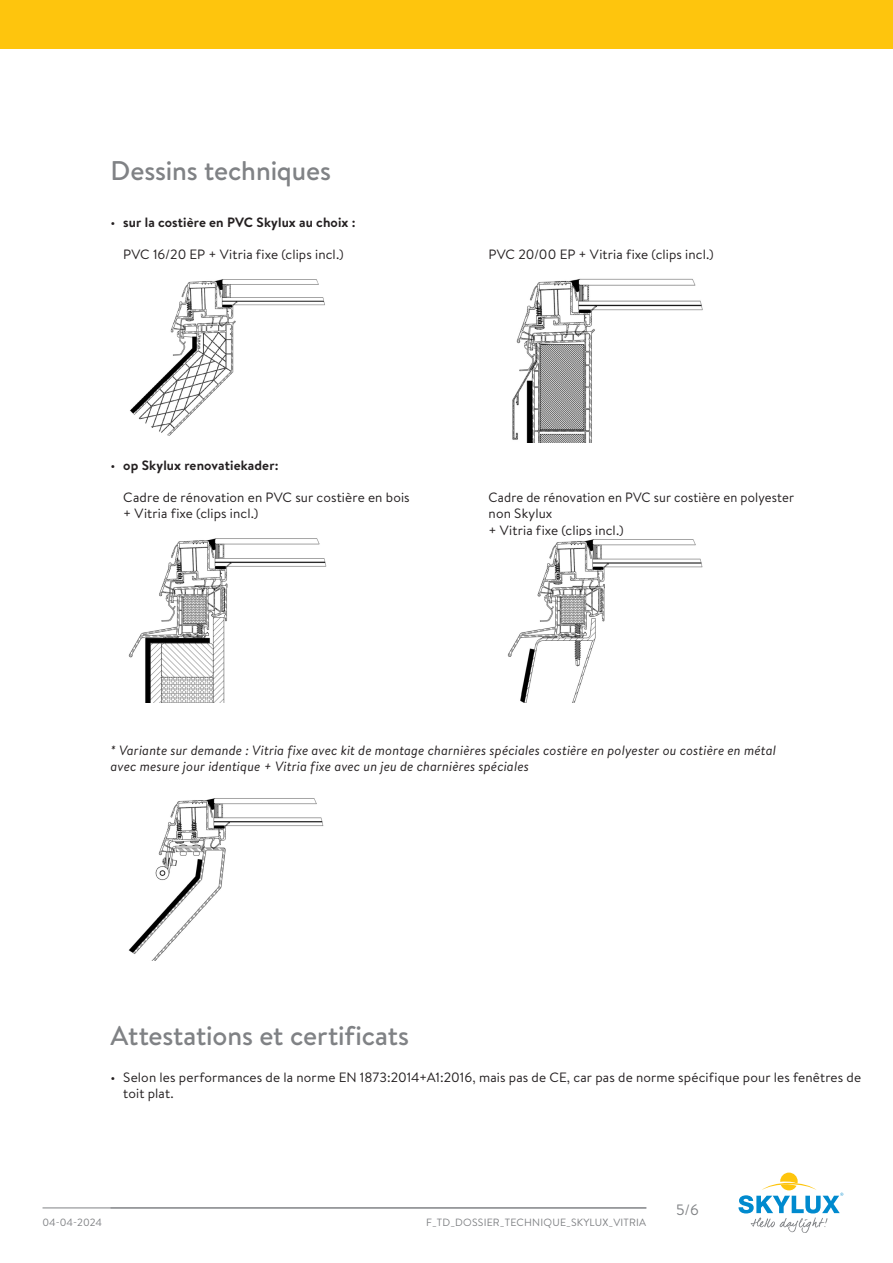
<style>
.page{position:relative;width:893px;height:1263px;background:#fff}
.page>*{position:absolute;margin:0;border:0;box-sizing:border-box;transform-origin:0 0}
.Titel_2{font:500 27px "Brandon Text";letter-spacing:-.005em;color:#808285}
.tekst{font:500 27px "Brandon Text";letter-spacing:-.005em;color:#808285}
.t1{font:15px "Brandon Text";color:#808285}
.tekst_insprong{font:13.5px/16.2px "Brandon Text";letter-spacing:.01em;color:#231f20}
.tekst_cursief{font:italic 13.5px/16.2px "Brandon Text";letter-spacing:.01em;color:#231f20}
.tekst_insprong-2{font:700 13.5px "Brandon Text";letter-spacing:.01em;color:#231f20}
.tekst_insprong-3{font:13.5px "Brandon Text";letter-spacing:.01em;color:#231f20;scale:.96 1}
.t2{font:10.5px "Brandon Text";letter-spacing:.02em;color:#808285}
.s1{font-weight:400}
</style>
<div class="page">
<svg style="left:738px;top:1172px;width:105px;height:61px"></svg>
<hr style="left:43px;top:1207px;width:603px;height:1px;background:#808285">
<div style="left:0;top:0;width:893px;height:49px;background:#fec50d"></div>
<img style="left:130px;top:279px;width:195px;height:157px">
<img style="left:512px;top:278px;width:191px;height:164px">
<img style="left:128px;top:538px;width:199px;height:164px">
<img style="left:507px;top:539px;width:196px;height:163px">
<img style="left:128px;top:798px;width:196px;height:163px">
<p class="tekst" style="left:111px;top:153px;width:222px">Dessins techniques</p>
<p class="tekst_insprong-2" style="left:111px;top:213px;width:246px"><span class="s1">•</span> sur la costière en PVC Skylux au choix :</p>
<p class="tekst_insprong" style="left:123px;top:246px;width:222px">PVC 16/20 EP + Vitria fixe (clips incl.)</p>
<p class="tekst_insprong" style="left:489px;top:246px;width:227px">PVC 20/00 EP + Vitria fixe (clips incl.)</p>
<p class="tekst_insprong-2" style="left:111px;top:456px;width:170px"><span class="s1">•</span> op Skylux renovatiekader:</p>
<p class="tekst_insprong" style="left:123px;top:489px;width:288px">Cadre de rénovation en PVC sur costière en bois</p>
<p class="tekst_insprong-3" style="left:489px;top:488px;width:320px">Cadre de rénovation en PVC sur costière en polyester</p>
<p class="tekst_insprong" style="left:123px;top:505px;width:137px">+ Vitria fixe (clips incl.)</p>
<p class="tekst_insprong" style="left:489px;top:505px;width:65px">non Skylux</p>
<p class="tekst_insprong" style="left:489px;top:521px;width:137px">+ Vitria fixe (clips incl.)</p>
<p class="tekst_cursief" style="left:111px;top:742px;width:667px">* Variante sur demande : Vitria fixe avec kit de montage charnières spéciales costière en polyester ou costière en métal avec mesure jour identique + Vitria fixe avec un jeu de charnières spéciales</p>
<p class="Titel_2" style="left:111px;top:1016px;width:300px">Attestations et certificats</p>
<p class="tekst_insprong" style="left:123px;top:1069px;width:739px;text-indent:-13px">• Selon les performances de la norme EN 1873:2014+A1:2016, mais pas de CE, car pas de norme spécifique pour les fenêtres de toit plat.</p>
<p class="t2" style="left:43px;top:1215px;width:61px">04-04-2024</p>
<p class="t2" style="left:426px;top:1215px;width:222px">F_TD_DOSSIER_TECHNIQUE_SKYLUX_VITRIA</p>
<p class="t1" style="left:676px;top:1199px;width:24px">5/6</p>
</div>
